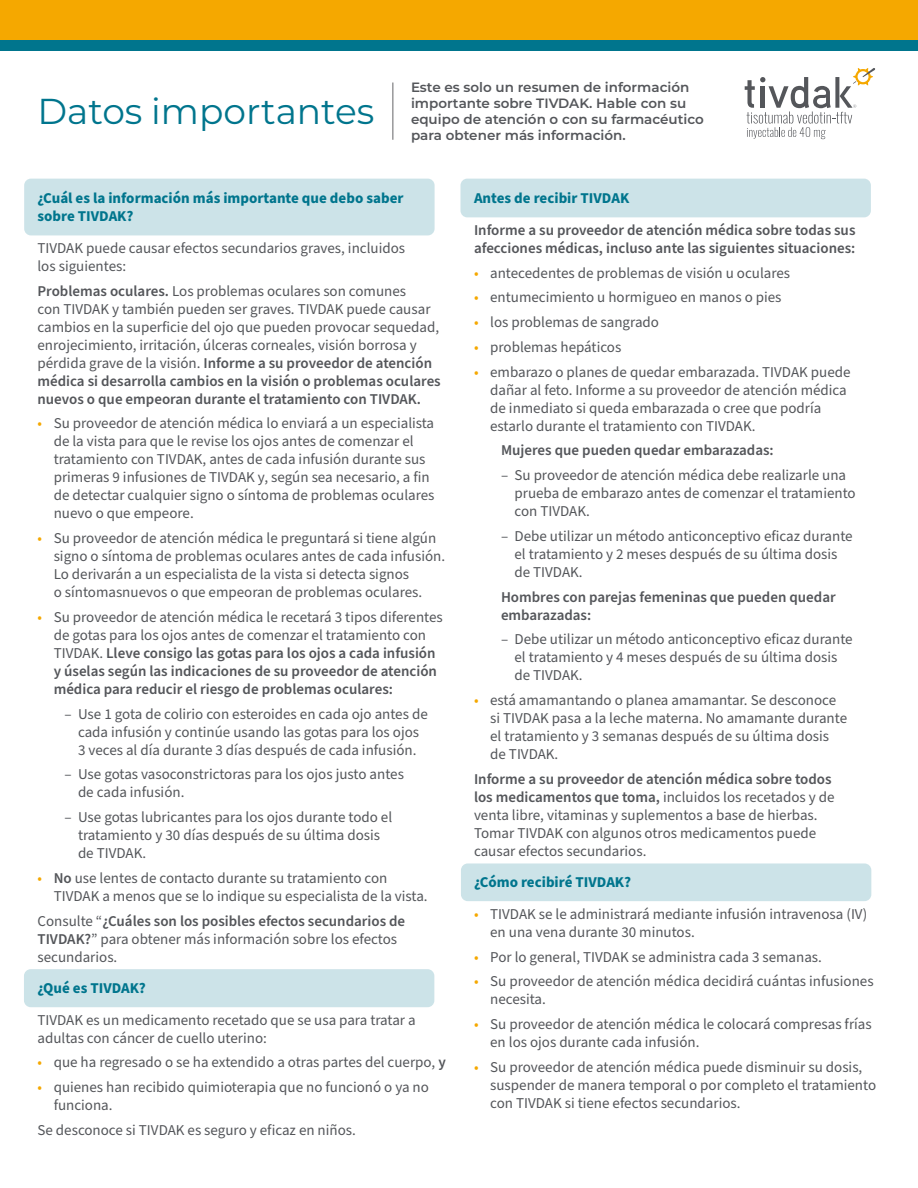
<style>
.page{position:relative;width:918px;height:1188px;background:#fff}
.page>*{position:absolute;margin:0;border:0;box-sizing:border-box;transform-origin:0 0}
.t1{font:36px "Montserrat";color:#00758d}
.Bullets{font:15px/18px "Source Sans Pro";color:#54565a}
.Bullet_2nd_level{font:15px/18px "Source Sans Pro";color:#54565a}
.Body{font:15px/18px "Source Sans Pro";color:#54565a}
.Bullets-2{font:600 15px/18px "Source Sans Pro";color:#54565a}
.Subhead{font:700 15px/18px "Source Sans Pro";color:#00758d}
.Body-2{font:600 15px/18px "Source Sans Pro";color:#54565a}
.Bullet_2nd_level-2{font:600 15px/18px "Source Sans Pro";color:#54565a}
.Subhead-2{font:15px/18px "Source Sans Pro";color:#54565a}
.t2{font:600 13.5px/16.2px "Montserrat";color:#54565a}
.s1{font-weight:600}
.s2{color:#f5a800}
.s3{font-weight:400;color:#f5a800}
.s4{font-weight:400}
</style>
<div class="page">
<div style="left:24px;top:179px;width:411px;height:56px;background:#cce3e8;border-radius:7px"></div>
<div style="left:460px;top:179px;width:411px;height:38px;background:#cce3e8;border-radius:7px"></div>
<div style="left:461px;top:863px;width:410px;height:38px;background:#cce3e8;border-radius:7px"></div>
<div style="left:24px;top:969px;width:410px;height:38px;background:#cce3e8;border-radius:7px"></div>
<svg style="left:745px;top:68px;width:130px;height:71px"></svg>
<hr style="left:392px;top:83px;width:2px;height:57px;background:#98989a">
<div style="left:0;top:0;width:918px;height:40px;background:#f5a800"></div>
<div style="left:0;top:40px;width:918px;height:11px;background:#00758d"></div>
<p class="t1" style="left:38px;top:86px;width:339px">Datos importantes</p>
<p class="t2" style="left:411px;top:78px;width:294px">Este es solo un resumen de información importante sobre TIVDAK. Hable con su equipo de atención o con su farmacéutico para obtener más información.</p>
<p class="Subhead" style="left:38px;top:190px;width:368px">¿Cuál es la información más importante que debo saber sobre TIVDAK?</p>
<p class="Subhead-2" style="left:38px;top:239px;width:369px">TIVDAK puede causar efectos secundarios graves, incluidos los siguientes:</p>
<p class="Body" style="left:38px;top:282px;width:405px"><span class="s1">Problemas oculares.</span> Los problemas oculares son comunes<br>con TIVDAK y también pueden ser graves. TIVDAK puede causar cambios en la superficie del ojo que pueden provocar sequedad, enrojecimiento, irritación, úlceras corneales, visión borrosa y pérdida grave de la visión. <span class="s1">Informe a su proveedor de atención médica si desarrolla cambios en la visión o problemas oculares nuevos o que empeoran durante el tratamiento con TIVDAK.</span></p>
<p class="Bullets" style="left:54px;top:415px;width:382px;text-indent:-16px"><span class="s2">•</span> Su proveedor de atención médica lo enviará a un especialista de la vista para que le revise los ojos antes de comenzar el tratamiento con TIVDAK, antes de cada infusión durante sus primeras 9 infusiones de TIVDAK y, según sea necesario, a fin de detectar cualquier signo o síntoma de problemas oculares nuevo o que empeore.</p>
<p class="Bullets" style="left:54px;top:530px;width:393px;text-indent:-16px"><span class="s2">•</span> Su proveedor de atención médica le preguntará si tiene algún signo o síntoma de problemas oculares antes de cada infusión.<br>Lo derivarán a un especialista de la vista si detecta signos<br>o síntomasnuevos o que empeoran de problemas oculares.</p>
<p class="Bullets-2" style="left:54px;top:608px;width:391px;text-indent:-16px"><span class="s3">•</span> <span class="s4">Su proveedor de atención médica le recetará 3 tipos diferentes de gotas para los ojos antes de comenzar el tratamiento con TIVDAK.</span> Lleve consigo las gotas para los ojos a cada infusión y úselas según las indicaciones de su proveedor de atención médica para reducir el riesgo de problemas oculares:</p>
<p class="Bullet_2nd_level" style="left:64px;top:705px;width:365px;text-align:center">– Use 1 gota de colirio con esteroides en cada ojo antes de cada infusión y continúe usando las gotas para los ojos<br>3 veces al día durante 3 días después de cada infusión.</p>
<p class="Bullet_2nd_level" style="left:78px;top:766px;width:327px;text-indent:-14px">– Use gotas vasoconstrictoras para los ojos justo antes de cada infusión.</p>
<p class="Bullet_2nd_level" style="left:78px;top:809px;width:316px;text-indent:-14px">– Use gotas lubricantes para los ojos durante todo el tratamiento y 30 días después de su última dosis de TIVDAK.</p>
<p class="Bullets" style="left:54px;top:869px;width:376px;text-indent:-16px"><span class="s2">•</span> <span class="s1">No</span> use lentes de contacto durante su tratamiento con<br>TIVDAK a menos que se lo indique su especialista de la vista.</p>
<p class="Bullets" style="left:38px;top:912px;width:369px">Consulte “<span class="s1">¿Cuáles son los posibles efectos secundarios de<br>TIVDAK?</span>” para obtener más información sobre los efectos secundarios.</p>
<p class="Subhead" style="left:38px;top:980px;width:110px">¿Qué es TIVDAK?</p>
<p class="Body" style="left:38px;top:1011px;width:380px">TIVDAK es un medicamento recetado que se usa para tratar a adultas con cáncer de cuello uterino:</p>
<p class="Bullets" style="left:38px;top:1054px;width:410px"><span class="s2">•</span> que ha regresado o se ha extendido a otras partes del cuerpo, <span class="s1">y</span></p>
<p class="Bullets" style="left:54px;top:1079px;width:377px;text-indent:-16px"><span class="s2">•</span> quienes han recibido quimioterapia que no funcionó o ya no funciona.</p>
<p class="Body" style="left:38px;top:1121px;width:320px">Se desconoce si TIVDAK es seguro y eficaz en niños.</p>
<p class="Subhead" style="left:474px;top:190px;width:157px">Antes de recibir TIVDAK</p>
<p class="Body-2" style="left:474px;top:221px;width:383px">Informe a su proveedor de atención médica sobre todas sus afecciones médicas, incluso ante las siguientes situaciones:</p>
<p class="Bullets" style="left:474px;top:264px;width:318px"><span class="s2">•</span> antecedentes de problemas de visión u oculares</p>
<p class="Bullets" style="left:474px;top:289px;width:309px"><span class="s2">•</span> entumecimiento u hormigueo en manos o pies</p>
<p class="Bullets" style="left:474px;top:314px;width:187px"><span class="s2">•</span> los problemas de sangrado</p>
<p class="Bullets" style="left:474px;top:338px;width:149px"><span class="s2">•</span> problemas hepáticos</p>
<p class="Bullets" style="left:490px;top:363px;width:362px;text-indent:-16px"><span class="s2">•</span> embarazo o planes de quedar embarazada. TIVDAK puede dañar al feto. Informe a su proveedor de atención médica de inmediato si queda embarazada o cree que podría estarlo durante el tratamiento con TIVDAK.</p>
<p class="Bullet_2nd_level-2" style="left:501px;top:442px;width:274px">Mujeres que pueden quedar embarazadas:</p>
<p class="Bullet_2nd_level" style="left:514px;top:467px;width:343px;text-indent:-14px">– Su proveedor de atención médica debe realizarle una prueba de embarazo antes de comenzar el tratamiento con TIVDAK.</p>
<p class="Bullet_2nd_level" style="left:514px;top:527px;width:340px;text-indent:-14px">– Debe utilizar un método anticonceptivo eficaz durante el tratamiento y 2 meses después de su última dosis de TIVDAK.</p>
<p class="Bullet_2nd_level-2" style="left:501px;top:588px;width:336px">Hombres con parejas femeninas que pueden quedar embarazadas:</p>
<p class="Bullet_2nd_level" style="left:514px;top:631px;width:340px;text-indent:-14px">– Debe utilizar un método anticonceptivo eficaz durante el tratamiento y 4 meses después de su última dosis de TIVDAK.</p>
<p class="Bullets" style="left:490px;top:692px;width:358px;text-indent:-16px"><span class="s2">•</span> está amamantando o planea amamantar. Se desconoce si TIVDAK pasa a la leche materna. No amamante durante el tratamiento y 3 semanas después de su última dosis de TIVDAK.</p>
<p class="Bullets" style="left:474px;top:770px;width:362px"><span class="s1">Informe a su proveedor de atención médica sobre todos los medicamentos que toma,</span> incluidos los recetados y de venta libre, vitaminas y suplementos a base de hierbas.<br>Tomar TIVDAK con algunos otros medicamentos puede causar efectos secundarios.</p>
<p class="Subhead" style="left:474px;top:874px;width:159px">¿Cómo recibiré TIVDAK?</p>
<p class="Bullets" style="left:490px;top:905px;width:379px;text-indent:-16px"><span class="s2">•</span> TIVDAK se le administrará mediante infusión intravenosa (IV) en una vena durante 30 minutos.</p>
<p class="Bullets" style="left:474px;top:948px;width:350px"><span class="s2">•</span> Por lo general, TIVDAK se administra cada 3 semanas.</p>
<p class="Bullets" style="left:490px;top:973px;width:385px;text-indent:-16px"><span class="s2">•</span> Su proveedor de atención médica decidirá cuántas infusiones necesita.</p>
<p class="Bullets" style="left:490px;top:1016px;width:383px;text-indent:-16px"><span class="s2">•</span> Su proveedor de atención médica le colocará compresas frías en los ojos durante cada infusión.</p>
<p class="Bullets" style="left:490px;top:1058px;width:387px;text-indent:-16px"><span class="s2">•</span> Su proveedor de atención médica puede disminuir su dosis, suspender de manera temporal o por completo el tratamiento con TIVDAK si tiene efectos secundarios.</p>
</div>
